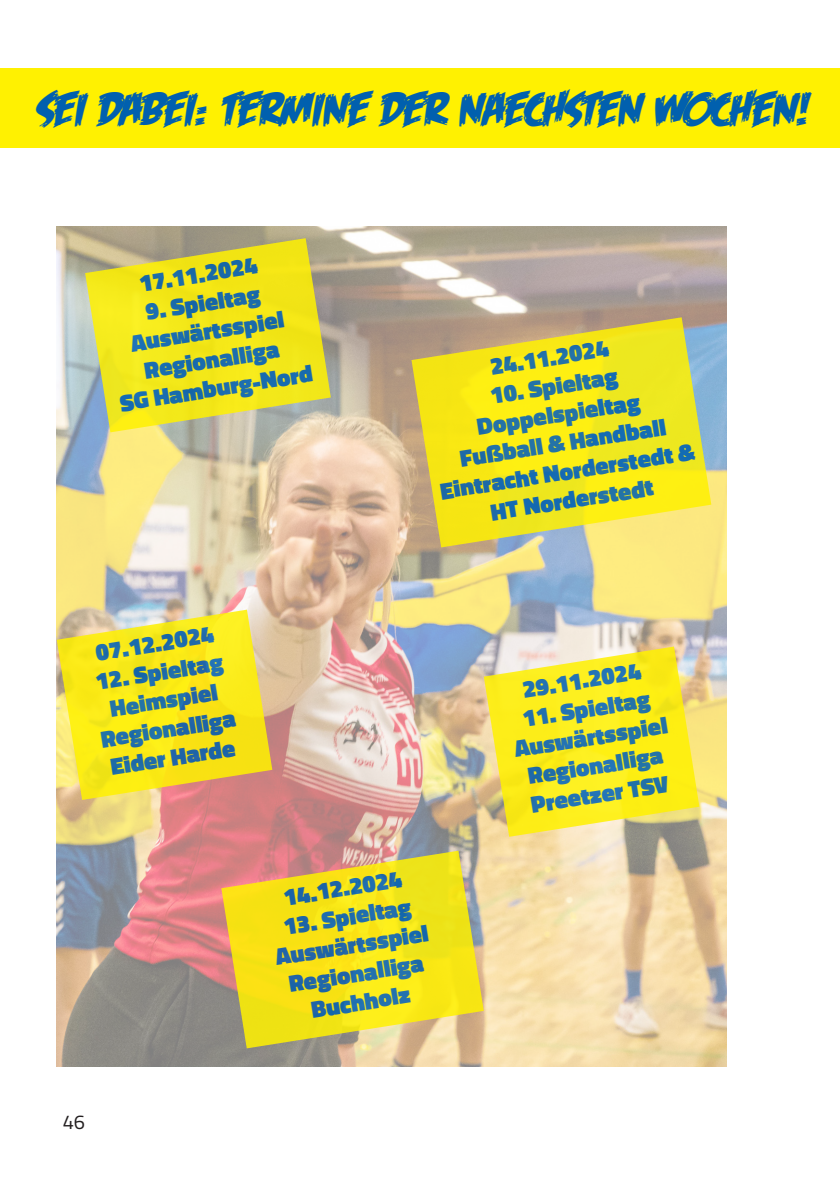
<style>
.page{position:relative;width:840px;height:1191px;background:#fff}
.page>*{position:absolute;margin:0;border:0;box-sizing:border-box;transform-origin:0 0}
.t1{font:48px "Feastof Flesh BB Italic";color:#0160ae}
.t2{font:900 24px/28.8px "Titillium Web";color:#0160ae;text-align:center}
.t3{font:20px "Titillium Web";color:#231f20}
</style>
<div class="page">
<div style="left:0;top:68px;width:839px;height:80px;background:#fff101"></div>
<img style="left:57px;top:227px;width:669px;height:839px">
<svg style="left:221px;top:850px;width:262px;height:198px;background:#ead335"></svg>
<svg style="left:85px;top:238px;width:246px;height:194px;background:#e2d939"></svg>
<svg style="left:57px;top:609px;width:215px;height:191px;background:#f3de36"></svg>
<svg style="left:411px;top:317px;width:300px;height:230px;background:#e8dc35"></svg>
<svg style="left:483px;top:646px;width:216px;height:190px;background:#f5e73d"></svg>
<p class="t1" style="left:34px;top:84px;width:772px">SEI DABEI: TERMINE DER NAECHSTEN WOCHEN!</p>
<p class="t2" style="left:137px;top:269px;width:121px;rotate:-9deg">17.11.2024</p>
<p class="t2" style="left:104px;top:304px;width:196px;rotate:-9deg">9. Spieltag<br>Auswärtsspiel<br>Regionalliga<br>SG Hamburg-Nord</p>
<p class="t2" style="left:488px;top:352px;width:121px;rotate:-9deg">24.11.2024</p>
<p class="t2" style="left:424px;top:392px;width:259px;rotate:-9deg">10. Spieltag<br>Doppelspieltag<br>Fußball &amp; Handball<br>Eintracht Norderstedt &amp;<br>HT Norderstedt</p>
<p class="t2" style="left:94px;top:638px;width:121px;rotate:-9deg">07.12.2024</p>
<p class="t2" style="left:90px;top:668px;width:137px;rotate:-9deg">12. Spieltag<br>Heimspiel<br>Regionalliga<br>Eider Harde</p>
<p class="t2" style="left:281px;top:883px;width:121px;rotate:-9deg">14.12.2024</p>
<p class="t2" style="left:268px;top:914px;width:156px;rotate:-9deg">13. Spieltag<br>Auswärtsspiel<br>Regionalliga<br>Buchholz</p>
<p class="t3" style="left:63px;top:1107px;width:24px">46</p>
<p class="t2" style="left:520px;top:675px;width:121px;rotate:-9deg">29.11.2024</p>
<p class="t2" style="left:507px;top:706px;width:156px;rotate:-9deg">11. Spieltag<br>Auswärtsspiel<br>Regionalliga<br>Preetzer TSV</p>
</div>
